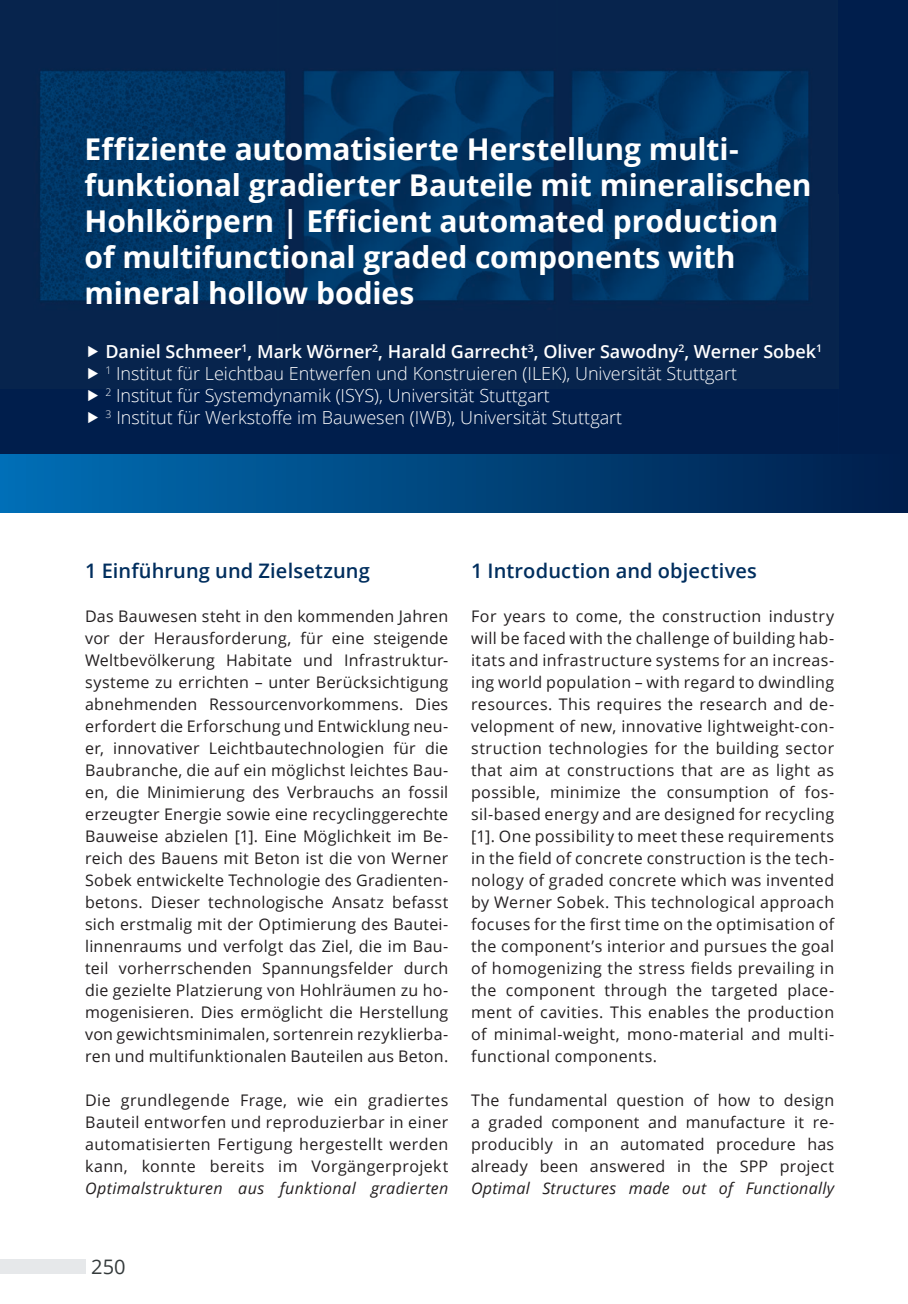
<style>
.page{position:relative;width:908px;height:1304px;background:#fff}
.page>*{position:absolute;margin:0;border:0;box-sizing:border-box;transform-origin:0 0}
.t1{font:700 30px/36px "Open Sans";letter-spacing:-.005em;color:#fff}
.t2{font:600 20px "Open Sans";letter-spacing:.005em;color:#002e5e}
.t3{font:20px "Open Sans Regular 2";color:#353b3c}
.t4{font:18px/22px "Open Sans Light 2";color:#fff}
.t5{font:600 18px "Open Sans";color:#fff}
.t6{font:300 18px "Open Sans";color:#fff}
.t7{font:16px/22px "Open Sans Regular 2";letter-spacing:.025em;color:#231f20;text-align:justify}
.t8{font:16px "Open Sans";letter-spacing:.025em;color:#231f20}
.t9{font:italic 16px "Open Sans";letter-spacing:.025em;color:#231f20}
</style>
<div class="page">
<div style="left:0;top:1259px;width:86px;height:15px;background:#e6e8ea"></div>
<img style="left:0;top:0;width:907px;height:512px">
<svg style="left:0;top:512px;width:907px;height:1px"></svg>
<svg style="left:88px;top:346px;width:10px;height:11px"></svg>
<svg style="left:88px;top:368px;width:10px;height:11px"></svg>
<svg style="left:88px;top:390px;width:10px;height:11px"></svg>
<svg style="left:88px;top:412px;width:10px;height:11px"></svg>
<h1 class="t1" style="left:85px;top:130px;width:728px">Effiziente automatisierte Herstellung multi&shy;funktional gradierter Bauteile mit mineralischen Hohlkörpern | Efficient automated production of multifunctional graded components with mineral hollow bodies</h1>
<p class="t5" style="left:105px;top:339px;width:718px">Daniel Schmeer<sup>1</sup>, Mark Wörner<sup>2</sup>, Harald Garrecht<sup>3</sup>, Oliver Sawodny<sup>2</sup>, Werner Sobek<sup>1</sup></p>
<p class="t4" style="left:105px;top:362px;width:633px"><sup>1</sup> Institut für Leichtbau Entwerfen und Konstruieren (ILEK), Universität Stuttgart<br><sup>2</sup> Institut für Systemdynamik (ISYS), Universität Stuttgart</p>
<p class="t6" style="left:105px;top:405px;width:518px"><sup>3</sup> Institut für Werkstoffe im Bauwesen (IWB), Universität Stuttgart</p>
<p class="t2" style="left:85px;top:557px;width:286px">1 Einführung und Zielsetzung</p>
<p class="t7" style="left:85px;top:605px;width:364px">Das Bauwesen steht in den kommenden Jahren vor der Herausforderung, für eine steigende Weltbevölkerung Habitate und Infrastruktur&shy;systeme zu errichten – unter Berücksichtigung abnehmenden Ressourcenvorkommens. Dies erfordert die Erforschung und Entwicklung neu&shy;er, innovativer Leichtbautechnologien für die Baubranche, die auf ein möglichst leichtes Bau&shy;en, die Minimierung des Verbrauchs an fossil erzeugter Energie sowie eine recyclinggerechte Bauweise abzielen [1]. Eine Möglichkeit im Be&shy;reich des Bauens mit Beton ist die von Werner Sobek entwickelte Technologie des Gradienten&shy;betons. Dieser technologische Ansatz befasst sich erstmalig mit der Optimierung des Bautei&shy;linnenraums und verfolgt das Ziel, die im Bau&shy;teil vorherrschenden Spannungsfelder durch die gezielte Platzierung von Hohlräumen zu ho&shy;mogenisieren. Dies ermöglicht die Herstellung von gewichtsminimalen, sortenrein rezyklierba&shy;ren und multifunktionalen Bauteilen aus Beton.</p>
<p class="t7" style="left:85px;top:1089px;width:364px">Die grundlegende Frage, wie ein gradiertes Bauteil entworfen und reproduzierbar in einer automatisierten Fertigung hergestellt werden kann, konnte bereits im Vorgängerprojekt</p>
<p class="t9" style="left:85px;top:1177px;width:364px">Optimalstrukturen aus funktional gradierten</p>
<p class="t2" style="left:471px;top:557px;width:287px">1 Introduction and objectives</p>
<p class="t7" style="left:471px;top:605px;width:364px">For years to come, the construction industry will be faced with the challenge of building hab&shy;itats and infrastructure systems for an increas&shy;ing world population – with regard to dwindling resources. This requires the research and de&shy;velopment of new, innovative lightweight-con&shy;struction technologies for the building sector that aim at constructions that are as light as possible, minimize the consumption of fos&shy;sil-based energy and are designed for recycling [1]. One possibility to meet these requirements</p>
<p class="t8" style="left:471px;top:847px;width:364px">in the field of concrete construction is the tech-</p>
<p class="t7" style="left:471px;top:869px;width:364px">nology of graded concrete which was invented by Werner Sobek. This technological approach</p>
<p class="t8" style="left:471px;top:913px;width:364px">focuses for the first time on the optimisation of</p>
<p class="t7" style="left:471px;top:935px;width:364px">the component’s interior and pursues the goal</p>
<p class="t8" style="left:471px;top:957px;width:364px">of homogenizing the stress fields prevailing in</p>
<p class="t7" style="left:471px;top:979px;width:364px">the component through the targeted place&shy;ment of cavities. This enables the production of minimal-weight, mono-material and multi&shy;functional components.</p>
<p class="t7" style="left:471px;top:1089px;width:364px">The fundamental question of how to design a graded component and manufacture it re&shy;producibly in an automated procedure has already been answered in the SPP project</p>
<p class="t9" style="left:471px;top:1177px;width:364px">Optimal Structures made out of Functionally</p>
<p class="t3" style="left:91px;top:1253px;width:36px">250</p>
</div>
